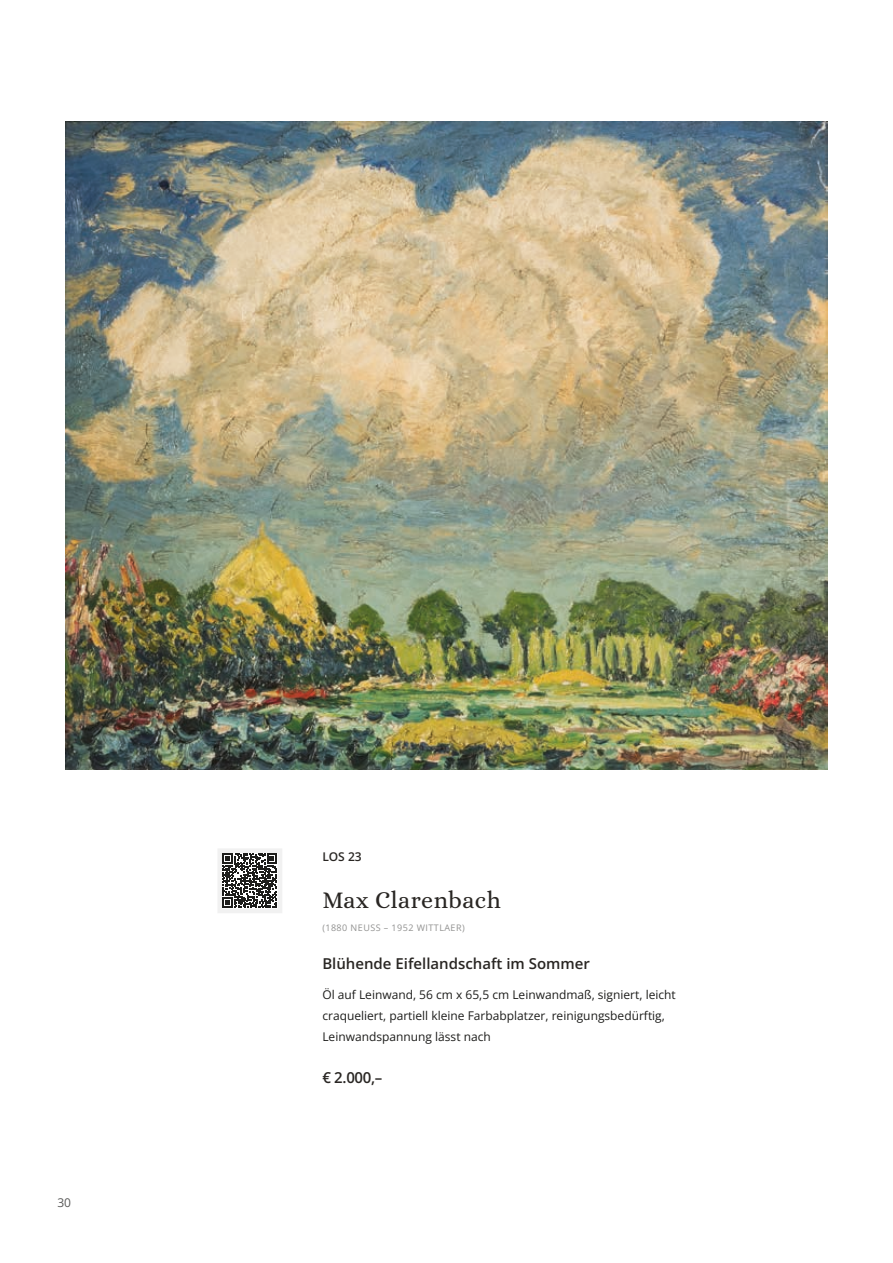
<style>
.page{position:relative;width:893px;height:1263px;background:#fff}
.page>*{position:absolute;margin:0;border:0;box-sizing:border-box;transform-origin:0 0}
.Titel_-_Kuenstler{font:24px "Alice";letter-spacing:.02em;color:#292623}
.Titel_-_Kunstwerk{font:600 15px "Open Sans";color:#292623}
.Preis{font:600 15px "Open Sans";color:#292623}
.Body_Text{font:12px/21px "Open Sans";color:#1d1d1b}
.Titel_-_LOS{font:600 12px "Open Sans";color:#292623}
.t1{font:12px "Open Sans";color:#575756}
.Titel_-_Kuenstler_-_Datum{font:9px "Open Sans";letter-spacing:.05em;color:#919190}
</style>
<div class="page">
<svg style="left:222px;top:853px;width:55px;height:55px"></svg>
<div style="left:217px;top:848px;width:65px;height:65px;border:4px solid #f1f1f1"></div>
<img style="left:65px;top:121px;width:763px;height:649px">
<p class="t1" style="left:57px;top:1194px;width:15px">30</p>
<p class="Titel_-_LOS" style="left:322px;top:848px;width:41px">LOS 23</p>
<p class="Titel_-_Kuenstler" style="left:322px;top:887px;width:180px">Max Clarenbach</p>
<p class="Titel_-_Kuenstler_-_Datum" style="left:322px;top:922px;width:144px">(1880 NEUSS – 1952 WITTLAER)</p>
<p class="Titel_-_Kunstwerk" style="left:322px;top:954px;width:269px">Blühende Eifellandschaft im Sommer</p>
<p class="Body_Text" style="left:322px;top:984px;width:355px">Öl auf Leinwand, 56 cm x 65,5 cm Leinwandmaß, signiert, leicht craqueliert, partiell kleine Farbabplatzer, reinigungsbedürftig,<br>Leinwandspannung lässt nach</p>
<p class="Preis" style="left:322px;top:1067px;width:62px">€ 2.000,–</p>
</div>
